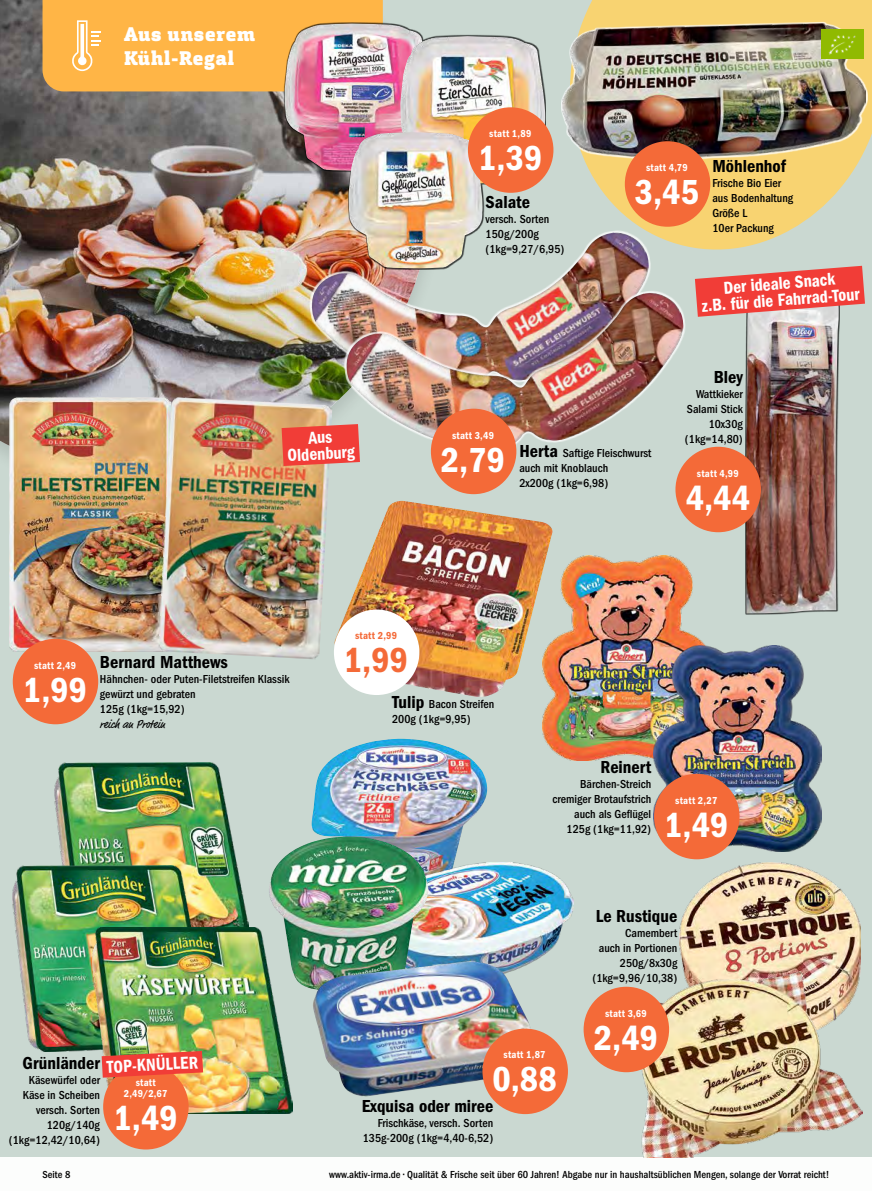
<style>
.page{position:relative;width:872px;height:1191px;background:#cad8d1}
.page>*{position:absolute;margin:0;border:0;box-sizing:border-box;transform-origin:0 0}
.t1{font:36px "ITC Franklin Gothic Std Dm Cd";color:#fff}
.t2{font:36px "ITC Franklin Gothic Std Dm Cd";color:#f46a38}
.t3{font:900 19.5px/23.4px "Cargan";letter-spacing:.04em;color:#fff}
.t4{font:18px "ITC Franklin Gothic Std Dm Cd";color:#000}
.t5{font:18px/16.5px "ITC Franklin Gothic Std Dm Cd";color:#fff;text-align:center;scale:.95 1}
.t6{font:500 condensed 12px/15px "ITC Franklin Gothic Std";color:#000}
.t7{font:12px "Market Pro";color:#000}
.t8{font:500 condensed 10.65px "ITC Franklin Gothic Std";color:#000}
.t9{font:10.5px/10.5px "ITC Franklin Gothic Std Dm Cd";letter-spacing:.025em;color:#fff;text-align:center}
.t10{font:10.5px "ITC Franklin Gothic Std Dm Cd";letter-spacing:.025em;color:#f46a38}
.t11{font:500 condensed 10.5px "ITC Franklin Gothic Std";color:#000}
.s1{font-family:"ITC Franklin Gothic Std Dm Cd";font-weight:400;font-stretch:normal;font-size:18px}
</style>
<div class="page">
<div style="left:0;top:1157px;width:872px;height:34px;background:#fff"></div>
<svg style="left:549px;top:0;width:323px;height:266px;fill:#f8d371"></svg>
<img style="left:0;top:0;width:337px;height:457px">
<div style="left:43px;top:0;width:340px;height:91px;background:#ffb546"></div>
<div style="left:561px;top:22px;width:306px;height:138px;background:#fff;opacity:.8"></div>
<img style="left:563px;top:24px;width:302px;height:134px">
<div style="left:625px;top:141px;width:85px;height:86px;background:#f46a38;border-radius:50%"></div>
<img style="left:821px;top:30px;width:43px;height:28px">
<div style="left:284px;top:22px;width:262px;height:247px;background:#000;opacity:.7"></div>
<img style="left:285px;top:24px;width:144px;height:147px">
<img style="left:400px;top:36px;width:145px;height:147px">
<img style="left:348px;top:132px;width:134px;height:94px">
<div style="left:468px;top:107px;width:85px;height:86px;background:#f46a38;border-radius:50%"></div>
<img style="left:305px;top:226px;width:360px;height:186px">
<img style="left:310px;top:233px;width:339px;height:157px">
<svg style="left:340px;top:286px;width:359px;height:186px"></svg>
<img style="left:344px;top:293px;width:340px;height:157px">
<div style="left:431px;top:409px;width:85px;height:85px;background:#f46a38;border-radius:50%"></div>
<img style="left:542px;top:555px;width:166px;height:205px">
<img style="left:654px;top:646px;width:167px;height:205px">
<div style="left:654px;top:774px;width:85px;height:85px;background:#f46a38;border-radius:50%"></div>
<img style="left:334px;top:501px;width:218px;height:196px">
<div style="left:334px;top:609px;width:85px;height:86px;background:#fff;border-radius:50%"></div>
<img style="left:9px;top:397px;width:149px;height:255px">
<img style="left:158px;top:397px;width:174px;height:262px">
<div style="left:13px;top:639px;width:85px;height:85px;background:#f46a38;border-radius:50%"></div>
<svg style="left:281px;top:424px;width:79px;height:42px;background:#ed4c42"></svg>
<img style="left:55px;top:762px;width:193px;height:165px">
<img style="left:12px;top:865px;width:200px;height:186px">
<img style="left:92px;top:927px;width:200px;height:186px">
<div style="left:103px;top:1064px;width:86px;height:85px;background:#f46a38;border-radius:50%"></div>
<svg style="left:102px;top:1051px;width:101px;height:26px;background:#e74e3c"></svg>
<img style="left:680px;top:862px;width:180px;height:110px">
<img style="left:604px;top:972px;width:258px;height:185px">
<div style="left:583px;top:986px;width:86px;height:86px;background:#f46a38;border-radius:50%"></div>
<img style="left:312px;top:739px;width:175px;height:123px">
<img style="left:429px;top:862px;width:144px;height:100px">
<img style="left:268px;top:836px;width:161px;height:156px">
<img style="left:312px;top:961px;width:221px;height:135px">
<div style="left:482px;top:1028px;width:86px;height:86px;background:#f46a38;border-radius:50%"></div>
<div style="left:745px;top:289px;width:95px;height:325px;background:#000;opacity:.7"></div>
<img style="left:746px;top:317px;width:92px;height:296px">
<div style="left:675px;top:447px;width:86px;height:85px;background:#f46a38;border-radius:50%"></div>
<svg style="left:695px;top:266px;width:170px;height:51px"></svg>
<h2 class="t3" style="left:124px;top:23px;width:132px">Aus unserem<br>Kühl-Regal</h2>
<h3 class="t5" style="left:286px;top:430px;width:72px;rotate:-3deg">Aus<br>Oldenburg</h3>
<p class="t9" style="left:489px;top:129px;width:44px">statt 1,89</p>
<h1 class="t1" style="left:478px;top:138px;width:66px">1,39</h1>
<h3 class="t4" style="left:485px;top:191px;width:46px">Salate</h3>
<p class="t6" style="left:485px;top:211px;width:80px">versch. Sorten<br>150g/200g (1kg=9,27/6,95)</p>
<p class="t9" style="left:646px;top:162px;width:43px">statt 4,79</p>
<h1 class="t1" style="left:634px;top:172px;width:66px">3,45</h1>
<h3 class="t4" style="left:712px;top:156px;width:75px">Möhlenhof</h3>
<p class="t6" style="left:712px;top:176px;width:82px">Frische Bio Eier aus Bodenhaltung<br>Größe L<br>10er Packung</p>
<h3 class="t5" style="left:700px;top:281px;width:168px;rotate:-4deg">Der ideale Snack<br>z.B. für die Fahrrad-Tour</h3>
<p class="t9" style="left:452px;top:430px;width:44px">statt 3,49</p>
<h1 class="t1" style="left:441px;top:439px;width:66px">2,79</h1>
<p class="t6" style="left:519px;top:446px;width:134px"><span class="s1">Herta</span> Saftige Fleischwurst auch mit Knoblauch<br>2x200g (1kg=6,98)</p>
<h3 class="t4" style="left:713px;top:366px;width:31px">Bley</h3>
<p class="t6" style="left:685px;top:386px;width:59px;text-align:right">Wattkieker<br>Salami Stick<br>10x30g (1kg=14,80)</p>
<p class="t9" style="left:697px;top:468px;width:43px">statt 4,99</p>
<h1 class="t1" style="left:685px;top:477px;width:66px">4,44</h1>
<p class="t9" style="left:34px;top:660px;width:44px">statt 2,49</p>
<h1 class="t1" style="left:23px;top:669px;width:66px">1,99</h1>
<p class="t10" style="left:355px;top:630px;width:44px">statt 2,99</p>
<h3 class="t4" style="left:100px;top:652px;width:129px">Bernard Matthews</h3>
<h1 class="t2" style="left:344px;top:640px;width:66px">1,99</h1>
<p class="t6" style="left:100px;top:671px;width:191px">Hähnchen- oder Puten-Filetstreifen Klassik gewürzt und gebraten<br>125g (1kg=15,92)</p>
<p class="t7" style="left:100px;top:716px;width:67px">reich an Protein</p>
<p class="t6" style="left:392px;top:696px;width:104px"><span class="s1">Tulip</span> Bacon Streifen<br>200g (1kg=9,95)</p>
<h3 class="t4" style="left:600px;top:757px;width:52px">Reinert</h3>
<p class="t6" style="left:552px;top:777px;width:100px;text-align:right">Bärchen-Streich cremiger Brotaufstrich auch als Geflügel<br>125g (1kg=11,92)</p>
<p class="t9" style="left:675px;top:795px;width:44px">statt 2,27</p>
<h1 class="t1" style="left:664px;top:804px;width:66px">1,49</h1>
<h3 class="t5" style="left:106px;top:1058px;width:98px;rotate:-3deg">TOP-KNÜLLER</h3>
<h3 class="t4" style="left:23px;top:1053px;width:79px">Grünländer</h3>
<p class="t6" style="left:9px;top:1073px;width:92px;text-align:right">Käsewürfel oder<br>Käse in Scheiben versch. Sorten<br>120g/140g (1kg=12,42/10,64)</p>
<p class="t9" style="left:124px;top:1077px;width:45px">statt<br>2,49/2,67</p>
<h1 class="t1" style="left:113px;top:1097px;width:66px">1,49</h1>
<p class="t9" style="left:503px;top:1049px;width:44px">statt 1,87</p>
<h1 class="t1" style="left:492px;top:1059px;width:66px">0,88</h1>
<h3 class="t4" style="left:362px;top:1095px;width:133px">Exquisa oder miree</h3>
<p class="t6" style="left:363px;top:1115px;width:132px;text-align:right">Frischkäse, versch. Sorten<br>135g-200g (1kg=4,40-6,52)</p>
<h3 class="t4" style="left:596px;top:906px;width:83px">Le Rustique</h3>
<p class="t6" style="left:592px;top:926px;width:86px;text-align:right">Camembert<br>auch in Portionen<br>250g/8x30g (1kg=9,96/10,38)</p>
<p class="t9" style="left:605px;top:1008px;width:43px">statt 3,69</p>
<h1 class="t1" style="left:594px;top:1017px;width:66px">2,49</h1>
<p class="t11" style="left:43px;top:1168px;width:29px">Seite 8</p>
<p class="t8" style="left:329px;top:1168px;width:502px">www.aktiv-irma.de • Qualität &amp; Frische seit über 60 Jahren! Abgabe nur in haushaltsüblichen Mengen, solange der Vorrat reicht!</p>
</div>
